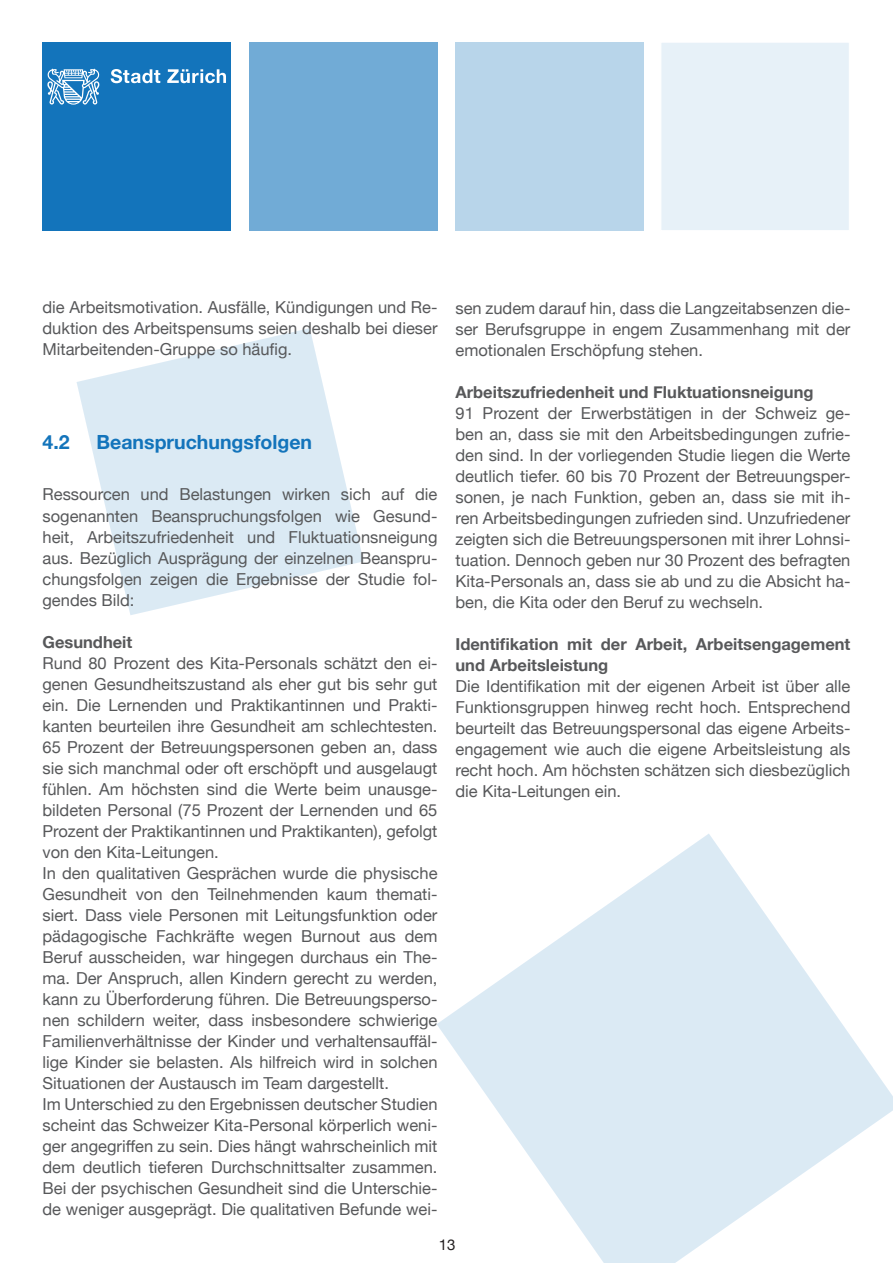
<style>
.page{position:relative;width:893px;height:1263px;background:#fff}
.page>*{position:absolute;margin:0;border:0;box-sizing:border-box;transform-origin:0 0}
.t1{font:700 19.5px "Helvetica Neue";color:#1374bb}
.t2{font:16.5px/21px "Helvetica Neue";color:#57585a;text-align:justify}
.t3{font:700 16.5px/21px "Helvetica Neue";color:#57585a}
.t4{font:15px "Helvetica Neue";color:#231f20}
</style>
<div class="page">
<svg style="left:437px;top:834px;width:456px;height:429px;fill:#dbeaf4"></svg>
<svg style="left:77px;top:328px;width:287px;height:287px;fill:#dbeaf4"></svg>
<div style="left:43px;top:43px;width:188px;height:188px;background:#1374bb"></div>
<svg style="left:111px;top:69px;width:49px;height:14px"></svg>
<svg style="left:167px;top:69px;width:59px;height:14px"></svg>
<svg style="left:47px;top:69px;width:53px;height:36px"></svg>
<div style="left:249px;top:43px;width:188px;height:188px;background:#71abd6"></div>
<div style="left:455px;top:43px;width:188px;height:188px;background:#b8d5ea"></div>
<div style="left:660px;top:42px;width:190px;height:189px;background:#e7f1f8;border:1px solid #fff"></div>
<p class="t2" style="left:43px;top:298px;width:396px">die Arbeitsmotivation. Ausfälle, Kündigungen und Re&shy;duktion des Arbeitspensums seien deshalb bei dieser Mitarbeitenden-Gruppe so häufig.</p>
<p class="t1" style="left:43px;top:426px;width:29px">4.2</p>
<p class="t1" style="left:97px;top:426px;width:217px">Beanspruchungsfolgen</p>
<p class="t2" style="left:43px;top:485px;width:396px">Ressourcen und Belastungen wirken sich auf die sogenannten Beanspruchungsfolgen wie Gesund&shy;heit, Arbeitszufriedenheit und Fluktuationsneigung aus. Bezüglich Ausprägung der einzelnen Beanspru&shy;chungsfolgen zeigen die Ergebnisse der Studie fol&shy;gendes Bild:</p>
<p class="t3" style="left:43px;top:632px;width:91px">Gesundheit</p>
<p class="t2" style="left:43px;top:653px;width:396px;text-align:left">Rund 80 Prozent des Kita-Personals schätzt den ei&shy;genen Gesundheitszustand als eher gut bis sehr gut ein. Die Lernenden und Praktikantinnen und Prakti&shy;kanten beurteilen ihre Gesundheit am schlechtesten.<br>65 Prozent der Betreuungspersonen geben an, dass sie sich manchmal oder oft erschöpft und ausgelaugt fühlen. Am höchsten sind die Werte beim unausge&shy;bildeten Personal (75 Prozent der Lernenden und 65<br>Prozent der Praktikantinnen und Praktikanten), gefolgt von den Kita-Leitungen.<br>In den qualitativen Gesprächen wurde die physische Gesundheit von den Teilnehmenden kaum themati&shy;siert. Dass viele Personen mit Leitungsfunktion oder pädagogische Fachkräfte wegen Burnout aus dem Beruf ausscheiden, war hingegen durchaus ein The&shy;ma. Der Anspruch, allen Kindern gerecht zu werden, kann zu Überforderung führen. Die Betreuungsperso&shy;nen schildern weiter, dass insbesondere schwierige Familienverhältnisse der Kinder und verhaltensauffäl&shy;lige Kinder sie belasten. Als hilfreich wird in solchen Situationen der Austausch im Team dargestellt.<br>Im Unterschied zu den Ergebnissen deutscher Studien scheint das Schweizer Kita-Personal körperlich weni&shy;ger angegriffen zu sein. Dies hängt wahrscheinlich mit dem deutlich tieferen Durchschnittsalter zusammen.<br>Bei der psychischen Gesundheit sind die Unterschie&shy;de weniger ausgeprägt. Die qualitativen Befunde wei-</p>
<p class="t2" style="left:455px;top:298px;width:396px">sen zudem darauf hin, dass die Langzeitabsenzen die&shy;ser Berufsgruppe in engem Zusammenhang mit der emotionalen Erschöpfung stehen.</p>
<p class="t3" style="left:455px;top:382px;width:360px">Arbeitszufriedenheit und Fluktuationsneigung</p>
<p class="t2" style="left:455px;top:403px;width:396px">91 Prozent der Erwerbstätigen in der Schweiz ge&shy;ben an, dass sie mit den Arbeitsbedingungen zufrie&shy;den sind. In der vorliegenden Studie liegen die Werte deutlich tiefer. 60 bis 70 Prozent der Betreuungsper&shy;sonen, je nach Funktion, geben an, dass sie mit ih&shy;ren Arbeitsbedingungen zufrieden sind. Unzufriedener zeigten sich die Betreuungspersonen mit ihrer Lohnsi&shy;tuation. Dennoch geben nur 30 Prozent des befragten Kita-Personals an, dass sie ab und zu die Absicht ha&shy;ben, die Kita oder den Beruf zu wechseln.</p>
<p class="t3" style="left:455px;top:634px;width:396px">Identifikation mit der Arbeit, Arbeitsengagement und Arbeitsleistung</p>
<p class="t2" style="left:455px;top:676px;width:396px">Die Identifikation mit der eigenen Arbeit ist über alle Funktionsgruppen hinweg recht hoch. Entsprechend beurteilt das Betreuungspersonal das eigene Arbeits&shy;engagement wie auch die eigene Arbeitsleistung als recht hoch. Am höchsten schätzen sich diesbezüglich die Kita-Leitungen ein.</p>
<p class="t4" style="left:439px;top:1233px;width:18px">13</p>
</div>
